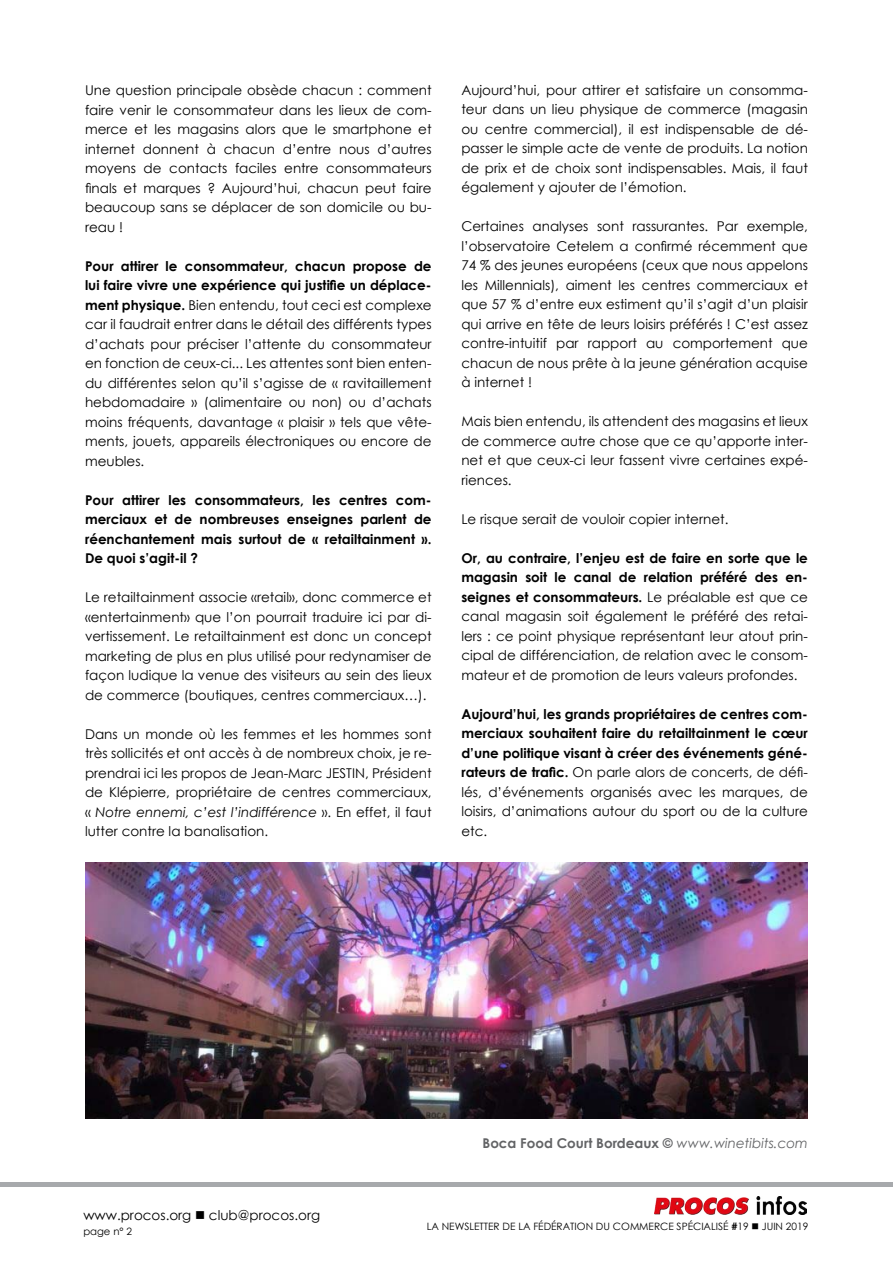
<style>
.page{position:relative;width:893px;height:1263px;background:#fff}
.page>*{position:absolute;margin:0;border:0;box-sizing:border-box;transform-origin:0 0}
.t1{font:13.5px/19.5px "Century Gothic";color:#000;text-align:justify}
.t2{font:700 13.5px/19.5px "Century Gothic";color:#000;text-align:justify}
.t3{font:700 13.5px "Century Gothic";color:#636466}
.t4{font:10.2px "Century Gothic";color:#000}
.s1{font-weight:700}
.s2{font-style:italic}
.s3{font-weight:400}
.s4{font-weight:400;font-style:italic}
</style>
<div class="page">
<hr style="left:0;top:1182px;width:893px;height:4px;background:#a7a9ac">
<img style="left:655px;top:1196px;width:152px;height:18px">
<img style="left:85px;top:862px;width:723px;height:257px">
<p class="t1" style="left:85px;top:80px;width:348px">Une question principale obsède chacun : comment faire venir le consommateur dans les lieux de com&shy;merce et les magasins alors que le smartphone et internet donnent à chacun d’entre nous d’autres moyens de contacts faciles entre consommateurs finals et marques ? Aujourd’hui, chacun peut faire beaucoup sans se déplacer de son domicile ou bu&shy;reau !</p>
<p class="t1" style="left:85px;top:256px;width:348px"><span class="s1">Pour attirer le consommateur, chacun propose de lui faire vivre une expérience qui justifie un déplace&shy;ment physique.</span> Bien entendu, tout ceci est complexe car il faudrait entrer dans le détail des différents types d’achats pour préciser l’attente du consommateur en fonction de ceux-ci... Les attentes sont bien enten&shy;du différentes selon qu’il s’agisse de « ravitaillement hebdomadaire » (alimentaire ou non) ou d’achats moins fréquents, davantage « plaisir » tels que vête&shy;ments, jouets, appareils électroniques ou encore de meubles.</p>
<p class="t2" style="left:85px;top:489px;width:348px">Pour attirer les consommateurs, les centres com&shy;merciaux et de nombreuses enseignes parlent de réenchantement mais surtout de « retailtainment ».<br>De quoi s’agit-il ?</p>
<p class="t1" style="left:85px;top:587px;width:348px">Le retailtainment associe «retail», donc commerce et «entertainment» que l’on pourrait traduire ici par di&shy;vertissement. Le retailtainment est donc un concept marketing de plus en plus utilisé pour redynamiser de façon ludique la venue des visiteurs au sein des lieux de commerce (boutiques, centres commerciaux…).</p>
<p class="t1" style="left:85px;top:724px;width:348px">Dans un monde où les femmes et les hommes sont très sollicités et ont accès à de nombreux choix, je re&shy;prendrai ici les propos de Jean-Marc JESTIN, Président de Klépierre, propriétaire de centres commerciaux, « <span class="s2">Notre ennemi, c’est l’indifférence</span> ». En effet, il faut lutter contre la banalisation.</p>
<p class="t1" style="left:461px;top:80px;width:348px">Aujourd’hui, pour attirer et satisfaire un consomma&shy;teur dans un lieu physique de commerce (magasin ou centre commercial), il est indispensable de dé&shy;passer le simple acte de vente de produits. La notion de prix et de choix sont indispensables. Mais, il faut également y ajouter de l’émotion.</p>
<p class="t1" style="left:461px;top:217px;width:348px">Certaines analyses sont rassurantes. Par exemple, l’observatoire Cetelem a confirmé récemment que 74 % des jeunes européens (ceux que nous appelons les Millennials), aiment les centres commerciaux et que 57 % d’entre eux estiment qu’il s’agit d’un plaisir qui arrive en tête de leurs loisirs préférés ! C’est assez contre-intuitif par rapport au comportement que chacun de nous prête à la jeune génération acquise à internet !</p>
<p class="t1" style="left:461px;top:412px;width:348px">Mais bien entendu, ils attendent des magasins et lieux de commerce autre chose que ce qu’apporte inter&shy;net et que ceux-ci leur fassent vivre certaines expé&shy;riences.</p>
<p class="t1" style="left:461px;top:509px;width:269px">Le risque serait de vouloir copier internet.</p>
<p class="t1" style="left:461px;top:548px;width:348px"><span class="s1">Or, au contraire, l’enjeu est de faire en sorte que le magasin soit le canal de relation préféré des en&shy;seignes et consommateurs.</span> Le préalable est que ce canal magasin soit également le préféré des retai&shy;lers : ce point physique représentant leur atout prin&shy;cipal de différenciation, de relation avec le consom&shy;mateur et de promotion de leurs valeurs profondes.</p>
<p class="t2" style="left:461px;top:704px;width:348px">Aujourd’hui, les grands propriétaires de centres com&shy;merciaux souhaitent faire du retailtainment le cœur d’une politique visant à créer des événements géné&shy;rateurs de trafic. <span class="s3">On parle alors de concerts, de défi&shy;lés, d’événements organisés avec les marques, de loisirs, d’animations autour du sport ou de la culture etc.</span></p>
<p class="t3" style="left:482px;top:1133px;width:327px">Boca Food Court Bordeaux © <span class="s4">www.winetibits.com</span></p>
<p class="t1" style="left:83px;top:1205px;width:238px">www.procos.org ■ club@procos.org</p>
<p class="t4" style="left:83px;top:1224px;width:50px">page n° 2</p>
<p class="t4" style="left:427px;top:1219px;width:383px">LA NEWSLETTER DE LA FÉDÉRATION DU COMMERCE SPÉCIALISÉ <span class="s1">#</span>19 ■ JUIN 2019</p>
</div>
